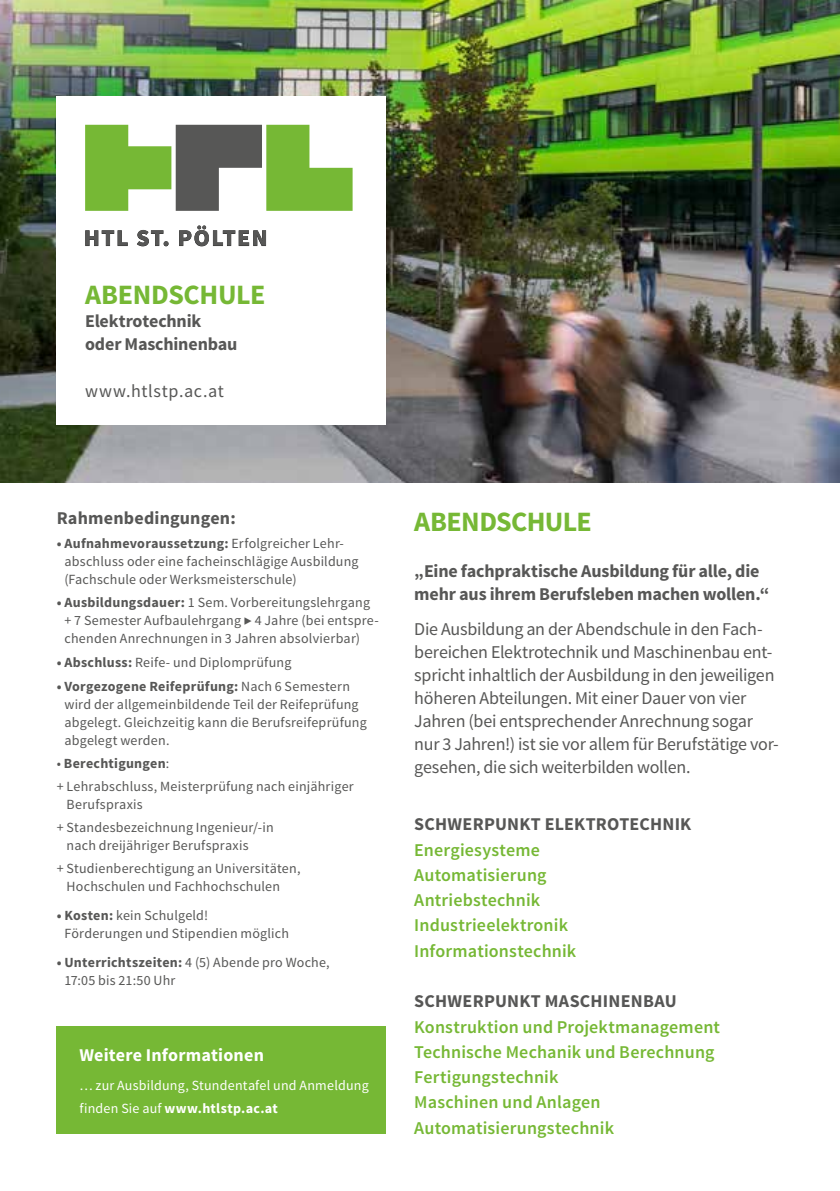
<style>
.page{position:relative;width:840px;height:1191px;background:#fff}
.page>*{position:absolute;margin:0;border:0;box-sizing:border-box;transform-origin:0 0}
.t1{font:700 28px "Source Sans Pro";letter-spacing:-.02em;color:#76b835}
.t2{font:18px/23px "Source Sans Pro";letter-spacing:-.015em;color:#575756}
.t3{font:600 18px/25.2px "Source Sans Pro";letter-spacing:.01em;color:#76b835}
.t4{font:700 18px/23px "Source Sans Pro";letter-spacing:-.01em;color:#575756}
.t5{font:700 18px "Source Sans Pro";letter-spacing:.015em;color:#575756}
.t6{font:700 18px "Source Sans Pro";letter-spacing:.01em;color:#fff}
.t7{font:700 18px "Source Sans Pro";letter-spacing:.01em;color:#575756}
.t8{font:18px "Source Sans Pro";letter-spacing:.035em;color:#575756}
.t9{font:14px/18px "Source Sans Pro";letter-spacing:.015em;color:#575756}
.t10{font:14px/23px "Source Sans Pro";letter-spacing:.015em;color:#fff}
.s1{font-weight:700}
</style>
<div class="page">
<div style="left:57px;top:1026px;width:329px;height:108px;background:#76b835"></div>
<img style="left:0;top:0;width:839px;height:482px">
<div style="left:57px;top:96px;width:329px;height:329px;background:#fff"></div>
<svg style="left:85px;top:230px;width:43px;height:16px"></svg>
<svg style="left:137px;top:230px;width:31px;height:16px"></svg>
<svg style="left:179px;top:225px;width:87px;height:21px"></svg>
<svg style="left:85px;top:125px;width:267px;height:86px"></svg>
<h1 class="t1" style="left:85px;top:276px;width:182px">ABENDSCHULE</h1>
<p class="t4" style="left:85px;top:310px;width:154px">Elektrotechnik oder Maschinenbau</p>
<p class="t8" style="left:85px;top:380px;width:140px">www.htlstp.ac.at</p>
<p class="t7" style="left:57px;top:506px;width:180px">Rahmenbedingungen:</p>
<p class="t9" style="left:64px;top:534px;width:295px;text-indent:-8px"><span class="s1">• Aufnahmevoraussetzung:</span> Erfolgreicher Lehr&shy;abschluss oder eine facheinschlägige Ausbildung (Fachschule oder Werksmeisterschule)</p>
<p class="t9" style="left:64px;top:594px;width:316px;text-indent:-8px"><span class="s1">• Ausbildungsdauer:</span> 1 Sem. Vorbereitungslehrgang + 7 Semester Aufbaulehrgang ▶ 4 Jahre (bei entspre&shy;chenden Anrechnungen in 3 Jahren absolvierbar)</p>
<p class="t9" style="left:57px;top:653px;width:236px"><span class="s1">• Abschluss:</span> Reife- und Diplomprüfung</p>
<p class="t9" style="left:64px;top:677px;width:304px;text-indent:-8px"><span class="s1">• Vorgezogene Reifeprüfung:</span> Nach 6 Semestern wird der allgemeinbildende Teil der Reifeprüfung abgelegt. Gleichzeitig kann die Berufsreifeprüfung abgelegt werden.</p>
<p class="t9" style="left:57px;top:752px;width:298px;line-height:23px">• <span class="s1">Berechtigungen</span>:<br>+ Lehrabschluss, Meisterprüfung nach einjähriger</p>
<p class="t9" style="left:57px;top:793px;width:218px;line-height:23px;text-indent:10px">Berufspraxis<br>+ Standesbezeichnung Ingenieur/-in</p>
<p class="t9" style="left:57px;top:834px;width:245px;line-height:23px;text-indent:10px">nach dreijähriger Berufspraxis<br>+ Studienberechtigung an Universitäten,</p>
<p class="t9" style="left:66px;top:878px;width:215px">Hochschulen und Fachhochschulen</p>
<p class="t9" style="left:64px;top:906px;width:226px;text-indent:-8px"><span class="s1">• Kosten:</span> kein Schulgeld!<br>Förderungen und Stipendien möglich</p>
<p class="t9" style="left:64px;top:953px;width:267px;text-indent:-8px"><span class="s1">• Unterrichtszeiten:</span> 4 (5) Abende pro Woche,<br>17:05 bis 21:50 Uhr</p>
<p class="t6" style="left:79px;top:1043px;width:186px">Weitere Informationen</p>
<p class="t10" style="left:79px;top:1074px;width:291px">… zur Ausbildung, Stundentafel und Anmeldung finden Sie auf <span class="s1">www.htlstp.ac.at</span></p>
<h1 class="t1" style="left:414px;top:504px;width:179px">ABENDSCHULE</h1>
<p class="t4" style="left:414px;top:560px;width:356px">„Eine fachpraktische Ausbildung für alle, die mehr aus ihrem Berufsleben machen wollen.“</p>
<p class="t2" style="left:414px;top:617px;width:365px">Die Ausbildung an der Abendschule in den Fach&shy;bereichen Elektrotechnik und Maschinenbau ent&shy;spricht inhaltlich der Ausbildung in den jeweiligen höheren Abteilungen. Mit einer Dauer von vier Jahren (bei entsprechender Anrechnung sogar nur 3 Jahren!) ist sie vor allem für Berufstätige vor&shy;gesehen, die sich weiterbilden wollen.</p>
<p class="t5" style="left:414px;top:812px;width:278px">SCHWERPUNKT ELEKTROTECHNIK</p>
<p class="t3" style="left:414px;top:837px;width:163px">Energiesysteme<br>Automatisierung<br>Antriebstechnik<br>Industrieelektronik<br>Informationstechnik</p>
<p class="t5" style="left:414px;top:989px;width:264px">SCHWERPUNKT MASCHINENBAU</p>
<p class="t3" style="left:414px;top:1014px;width:307px">Konstruktion und Projektmanagement<br>Technische Mechanik und Berechnung<br>Fertigungstechnik<br>Maschinen und Anlagen<br>Automatisierungstechnik</p>
</div>
